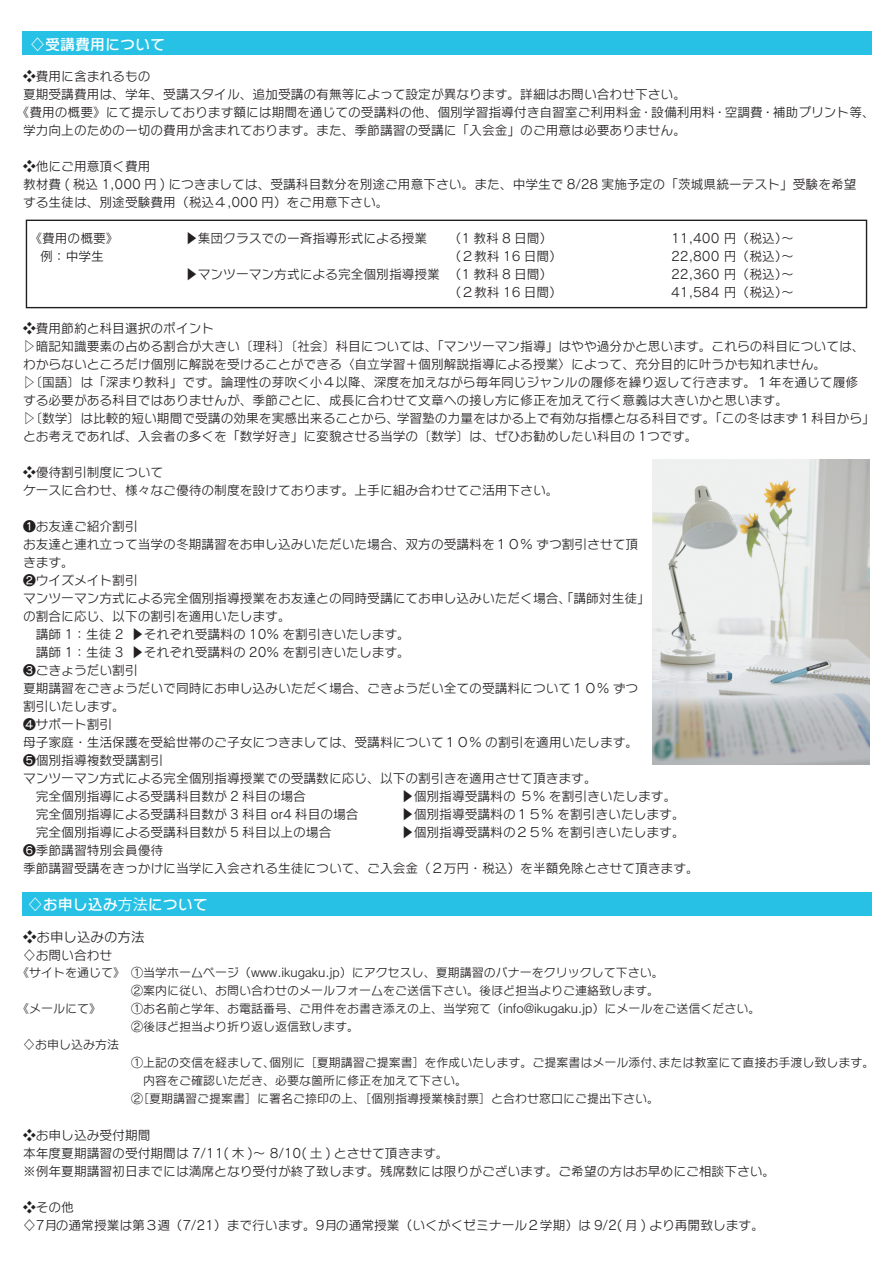
<style>
.page{position:relative;width:893px;height:1263px;background:#fff}
.page>*{position:absolute;margin:0;border:0;box-sizing:border-box;transform-origin:0 0}
.t1{font:15px "Rodin NTLG Pro DB";color:#fff}
.t2{font:13.5px "Rodin NTLG Pro M";color:#231f20}
.t3{font:12.75px/18px "Rodin NTLG Pro M";color:#231f20}
.t4{font:12px/18px "Rodin NTLG Pro M";color:#231f20}
.s1{font-family:"Koz Go Pr 6 N"}
</style>
<div class="page">
<div style="left:22px;top:32px;width:849px;height:23px;background:#27c1e5"></div>
<div style="left:22px;top:893px;width:849px;height:23px;background:#27c1e5"></div>
<img style="left:652px;top:459px;width:217px;height:306px">
<div style="left:26px;top:220px;width:841px;height:88px;border:1px solid #231f20"></div>
<p class="t1" style="left:30px;top:35px;width:136px">♢受講費用について</p>
<p class="t3" style="left:23px;top:66px;width:129px">❖費用に含まれるもの</p>
<p class="t3" style="left:23px;top:84px;width:665px">夏期受講費用は、学年、受講スタイル、追加受講の有無等によって設定が異なります。詳細はお問い合わせ下さい。</p>
<p class="t3" style="left:17px;top:102px;width:860px">《費用の概要》にて提示しております額には期間を通じての受講料の他、個別学習指導付き自習室ご利用料金・設備利用料・空調費・補助プリント等、</p>
<p class="t3" style="left:23px;top:120px;width:665px">学力向上のための一切の費用が含まれております。また、季節講習の受講に「入会金」のご用意は必要ありません。</p>
<p class="t3" style="left:23px;top:156px;width:835px">❖他にご用意頂く費用<br>教材費 ( 税込 1,000 円 ) につきましては、受講科目数分を別途ご用意下さい。また、中学生で 8/28 実施予定の「茨城県統一テスト」受験を希望する生徒は、別途受験費用（税込４,000 円）をご用意下さい。</p>
<p class="t3" style="left:23px;top:228px;width:97px">　《費用の概要》</p>
<p class="t3" style="left:185px;top:228px;width:244px">▶集団クラスでの一斉指導形式による授業</p>
<p class="t3" style="left:449px;top:228px;width:105px">（1 教科 8 日間）</p>
<p class="t3" style="left:671px;top:228px;width:124px">11,400 円（税込）～</p>
<p class="t3" style="left:23px;top:246px;width:82px">　 例：中学生</p>
<p class="t3" style="left:449px;top:246px;width:115px">（２教科 16 日間）</p>
<p class="t3" style="left:671px;top:246px;width:124px">22,800 円（税込）～</p>
<p class="t3" style="left:185px;top:264px;width:369px">▶マンツーマン方式による完全個別指導授業 （1 教科 8 日間）</p>
<p class="t3" style="left:671px;top:264px;width:124px">22,360 円（税込）～</p>
<p class="t3" style="left:449px;top:282px;width:115px">（２教科 16 日間）</p>
<p class="t3" style="left:671px;top:282px;width:124px">41,584 円（税込）～</p>
<p class="t3" style="left:23px;top:318px;width:853px">❖費用節約と科目選択のポイント<br>▷暗記知識要素の占める割合が大きい〔理科〕〔社会〕科目については、「マンツーマン指導」はやや過分かと思います。これらの科目については、わからないところだけ個別に解説を受けることができる〈自立学習＋個別解説指導による授業〉によって、充分目的に叶うかも知れません。<br>▷〔国語〕は「深まり教科」です。論理性の芽吹く小４以降、深度を加えながら毎年同じジャンルの履修を繰り返して行きます。１年を通じて履修<br>する必要がある科目ではありませんが、季節ごとに、成長に合わせて文章への接し方に修正を加えて行く意義は大きいかと思います。<br>▷〔数学〕は比較的短い期間で受講の効果を実感出来ることから、学習塾の力量をはかる上で有効な指標となる科目です。「この冬はまず１科目から」とお考えであれば、入会者の多くを「数学好き」に変貌させる当学の〔数学〕は、ぜひお勧めしたい科目の 1つです。</p>
<p class="t3" style="left:23px;top:462px;width:537px">❖優待割引制度について<br>ケースに合わせ、様々なご優待の制度を設けております。上手に組み合わせてご活用下さい。</p>
<p class="t3" style="left:23px;top:516px;width:628px">❶お友達ご紹介割引<br>お友達と連れ立って当学の冬期講習をお申し込みいただいた場合、双方の受講料を１０% ずつ割引させて頂きます。<br>❷ウイズメイト割引<br>マンツーマン方式による完全個別指導授業をお友達との同時受講にてお申し込みいただく場合、「講師対生徒」の割合に応じ、以下の割引を適用いたします。<br>　講師 1：生徒 2 ▶それぞれ受講料の 10% を割引きいたします。<br>　講師 1：生徒 3 ▶それぞれ受講料の 20% を割引きいたします。<br>❸ごきょうだい割引<br>夏期講習をごきょうだいで同時にお申し込みいただく場合、ごきょうだい全ての受講料について１０% ずつ割引いたします。<br>❹サポート割引<br>母子家庭・生活保護を受給世帯のご子女につきましては、受講料について１０% の割引を適用いたします。<br>❺個別指導複数受講割引<br>マンツーマン方式による完全個別指導授業での受講数に応じ、以下の割引きを適用させて頂きます。<br>　完全個別指導による受講科目数が 2 科目の場合　　　　</p>
<p class="t3" style="left:401px;top:787px;width:277px">▶個別指導受講料の ５% を割引きいたします。</p>
<p class="t3" style="left:23px;top:805px;width:337px">　完全個別指導による受講科目数が 3 科目 or4 科目の場合</p>
<p class="t3" style="left:401px;top:805px;width:285px">▶個別指導受講料の１５% を割引きいたします。</p>
<p class="t3" style="left:23px;top:823px;width:335px">　完全個別指導による受講科目数が 5 科目以上の場合　　</p>
<p class="t3" style="left:401px;top:823px;width:285px">▶個別指導受講料の２５% を割引きいたします。</p>
<p class="t3" style="left:23px;top:841px;width:677px">❻季節講習特別会員優待<br>季節講習受講をきっかけに当学に入会される生徒について、ご入会金（２万円・税込）を半額免除とさせて頂きます。</p>
<p class="t1" style="left:28px;top:894px;width:181px">♢お申し込み<span class="s1">方法</span>について</p>
<p class="t2" style="left:23px;top:928px;width:123px">❖お申し込みの方法</p>
<p class="t3" style="left:23px;top:945px;width:91px">♢お問い合わせ</p>
<p class="t4" style="left:17px;top:963px;width:648px">《サイトを通じて》 ①当学ホームページ（www.ikugaku.jp）にアクセスし、夏期講習のバナーをクリックして下さい。</p>
<p class="t4" style="left:131px;top:981px;width:529px">②案内に従い、お問い合わせのメールフォームをご送信下さい。後ほど担当よりご連絡致します。</p>
<p class="t4" style="left:17px;top:999px;width:86px">《メールにて》</p>
<p class="t4" style="left:131px;top:999px;width:631px">①お名前と学年、お電話番号、ご用件をお書き添えの上、当学宛て（info@ikugaku.jp）にメールをご送信ください。<br>②後ほど担当より折り返し返信致します。</p>
<p class="t4" style="left:23px;top:1035px;width:98px">♢お申し込み方法</p>
<p class="t4" style="left:131px;top:1053px;width:745px">①上記の交信を経まして、個別に［夏期講習ご提案書］を作成いたします。ご提案書はメール添付、または教室にて直接お手渡し致します。　内容をご確認いただき、必要な箇所に修正を加えて下さい。<br>②［夏期講習ご提案書］に署名ご捺印の上、［個別指導授業検討票］と合わせ窓口にご提出下さい。</p>
<p class="t3" style="left:23px;top:1125px;width:754px">❖お申し込み受付期間<br>本年度夏期講習の受付期間は 7/11( 木 )～ 8/10( 土 ) とさせて頂きます。<br>※例年夏期講習初日までには満席となり受付が終了致します。残席数には限りがございます。ご希望の方はお早めにご相談下さい。</p>
<p class="t3" style="left:23px;top:1197px;width:743px">❖その他<br>♢7月の通常授業は第３週（7/21）まで行います。9月の通常授業（いくがくゼミナール２学期）は 9/2( 月 ) より再開致します。</p>
</div>
